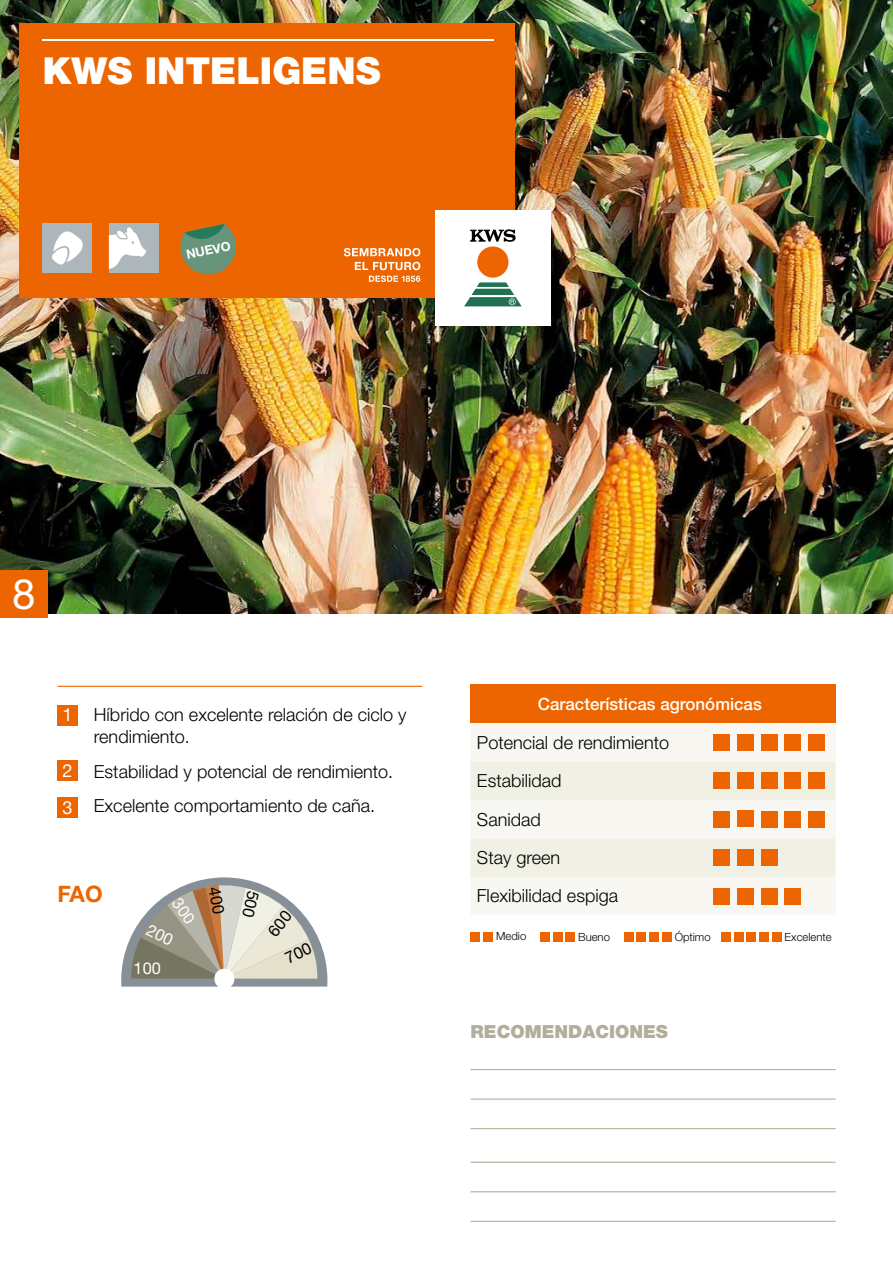
<style>
.page{position:relative;width:893px;height:1263px;background:#fff}
.page>*{position:absolute;margin:0;border:0;box-sizing:border-box;transform-origin:0 0}
.t1{font:42px "Helvetica Neue LT Std";color:#fff}
.t2{font:900 37.2px "Helvetica Neue LT Std";color:#fff}
.t3{font:700 22.65px "Helvetica Neue LT Std";color:#ec6500}
.t4{font:300 18px/38.4px "Helvetica Neue LT Std";color:#000}
.t5{font:900 18px "Helvetica Neue LT Std";color:#b1af9b}
.t6{font:18px "Helvetica Neue LT Std";color:#fff}
.t7{font:500 16.95px "Helvetica Neue LT Std";color:#fff}
.t8{font:16.35px "Helvetica Neue LT Std";color:#fff}
.t9{font:700 12.75px "Helvetica Neue LT Std";color:#fff}
.t10{font:300 11.25px "Helvetica Neue LT Std";color:#000}
</style>
<div class="page">
<img style="left:0;top:0;width:893px;height:613px">
<div style="left:471px;top:685px;width:365px;height:38px;background:#ec6500"></div>
<div style="left:471px;top:723px;width:364px;height:192px;background:#f8f7f2"></div>
<svg style="left:471px;top:761px;width:365px;height:116px"></svg>
<div style="left:714px;top:734px;width:16px;height:16px;background:#ec6500"></div>
<div style="left:737px;top:734px;width:16px;height:16px;background:#ec6500"></div>
<div style="left:761px;top:734px;width:16px;height:16px;background:#ec6500"></div>
<div style="left:784px;top:734px;width:16px;height:16px;background:#ec6500"></div>
<div style="left:808px;top:734px;width:16px;height:16px;background:#ec6500"></div>
<div style="left:714px;top:773px;width:16px;height:16px;background:#ec6500"></div>
<div style="left:737px;top:773px;width:16px;height:16px;background:#ec6500"></div>
<div style="left:761px;top:773px;width:16px;height:16px;background:#ec6500"></div>
<div style="left:784px;top:773px;width:16px;height:16px;background:#ec6500"></div>
<div style="left:808px;top:773px;width:16px;height:16px;background:#ec6500"></div>
<div style="left:714px;top:811px;width:16px;height:16px;background:#ec6500"></div>
<div style="left:737px;top:811px;width:16px;height:16px;background:#ec6500"></div>
<div style="left:761px;top:811px;width:16px;height:16px;background:#ec6500"></div>
<div style="left:784px;top:811px;width:16px;height:16px;background:#ec6500"></div>
<div style="left:808px;top:811px;width:16px;height:16px;background:#ec6500"></div>
<div style="left:714px;top:849px;width:16px;height:16px;background:#ec6500"></div>
<div style="left:737px;top:849px;width:16px;height:16px;background:#ec6500"></div>
<div style="left:761px;top:849px;width:16px;height:16px;background:#ec6500"></div>
<div style="left:714px;top:888px;width:16px;height:16px;background:#ec6500"></div>
<div style="left:737px;top:888px;width:16px;height:16px;background:#ec6500"></div>
<div style="left:761px;top:888px;width:16px;height:16px;background:#ec6500"></div>
<div style="left:784px;top:888px;width:16px;height:16px;background:#ec6500"></div>
<div style="left:471px;top:932px;width:9px;height:9px;background:#ec6500"></div>
<div style="left:483px;top:932px;width:10px;height:9px;background:#ec6500"></div>
<div style="left:540px;top:932px;width:9px;height:9px;background:#ec6500"></div>
<div style="left:553px;top:932px;width:9px;height:9px;background:#ec6500"></div>
<div style="left:565px;top:932px;width:10px;height:9px;background:#ec6500"></div>
<div style="left:636px;top:932px;width:10px;height:9px;background:#ec6500"></div>
<div style="left:624px;top:932px;width:9px;height:9px;background:#ec6500"></div>
<div style="left:649px;top:932px;width:10px;height:9px;background:#ec6500"></div>
<div style="left:662px;top:932px;width:10px;height:9px;background:#ec6500"></div>
<div style="left:746px;top:932px;width:10px;height:9px;background:#ec6500"></div>
<div style="left:734px;top:932px;width:9px;height:9px;background:#ec6500"></div>
<div style="left:721px;top:932px;width:9px;height:9px;background:#ec6500"></div>
<div style="left:759px;top:932px;width:10px;height:9px;background:#ec6500"></div>
<div style="left:772px;top:932px;width:10px;height:9px;background:#ec6500"></div>
<hr style="left:471px;top:1069px;width:365px;height:1px;background:#b1af9b">
<hr style="left:471px;top:1162px;width:365px;height:1px;background:#b1af9b">
<hr style="left:471px;top:1098px;width:365px;height:2px;background:#b1af9b">
<hr style="left:471px;top:1191px;width:365px;height:1px;background:#b1af9b">
<hr style="left:471px;top:1128px;width:365px;height:1px;background:#b1af9b">
<hr style="left:471px;top:1221px;width:365px;height:1px;background:#b1af9b">
<div style="left:57px;top:705px;width:21px;height:20px;background:#ec6500"></div>
<div style="left:57px;top:760px;width:21px;height:21px;background:#ec6500"></div>
<hr style="left:57px;top:686px;width:365px;height:1px;background:#ec6500">
<div style="left:57px;top:797px;width:21px;height:20px;background:#ec6500"></div>
<div style="left:19px;top:23px;width:495px;height:275px;background:#ec6500"></div>
<div style="left:435px;top:210px;width:115px;height:116px;background:#fff"></div>
<svg style="left:464px;top:282px;width:58px;height:24px"></svg>
<div style="left:477px;top:246px;width:31px;height:32px;background:#ec6500;border-radius:50%"></div>
<svg style="left:470px;top:229px;width:46px;height:13px"></svg>
<svg style="left:344px;top:248px;width:76px;height:8px"></svg>
<svg style="left:355px;top:262px;width:65px;height:20px"></svg>
<div style="left:109px;top:223px;width:50px;height:50px;background:#acb6bb"></div>
<svg style="left:109px;top:227px;width:37px;height:42px"></svg>
<div style="left:43px;top:223px;width:49px;height:50px;background:#acb6bb"></div>
<svg style="left:52px;top:231px;width:31px;height:34px"></svg>
<hr style="left:43px;top:39px;width:451px;height:1px;background:#fff">
<svg style="left:180px;top:224px;width:56px;height:51px"></svg>
<div style="left:0;top:570px;width:48px;height:47px;background:#ec6500"></div>
<svg style="left:121px;top:877px;width:206px;height:109px"></svg>
<h2 class="t2" style="left:43px;top:49px;width:340px">KWS INTELIGENS</h2>
<p class="t9" style="left:185px;top:247px;width:46px;rotate:-12deg">NUEVO</p>
<h1 class="t1" style="left:12px;top:569px;width:25px">8</h1>
<p class="t6" style="left:63px;top:704px;width:12px">1</p>
<p class="t6" style="left:63px;top:760px;width:12px">2</p>
<p class="t6" style="left:63px;top:796px;width:12px">3</p>
<p class="t4" style="left:94px;top:704px;width:314px;line-height:21.8px">Híbrido con excelente relación de ciclo y rendimiento.</p>
<p class="t4" style="left:94px;top:753px;width:301px;line-height:34.5px">Estabilidad y potencial de rendimiento.<br>Excelente comportamiento de caña.</p>
<p class="t3" style="left:57px;top:880px;width:47px">FAO</p>
<p class="t8" style="left:134px;top:959px;width:29px">100</p>
<p class="t7" style="left:538px;top:694px;width:225px">Características agronómicas</p>
<p class="t4" style="left:477px;top:723px;width:194px">Potencial de rendimiento<br>Estabilidad<br>Sanidad<br>Stay green<br>Flexibilidad espiga</p>
<p class="t10" style="left:496px;top:929px;width:32px">Medio</p>
<p class="t10" style="left:578px;top:930px;width:33px">Bueno</p>
<p class="t10" style="left:675px;top:930px;width:37px">Óptimo</p>
<p class="t10" style="left:785px;top:930px;width:49px">Excelente</p>
<p class="t5" style="left:471px;top:1020px;width:199px">RECOMENDACIONES</p>
</div>
